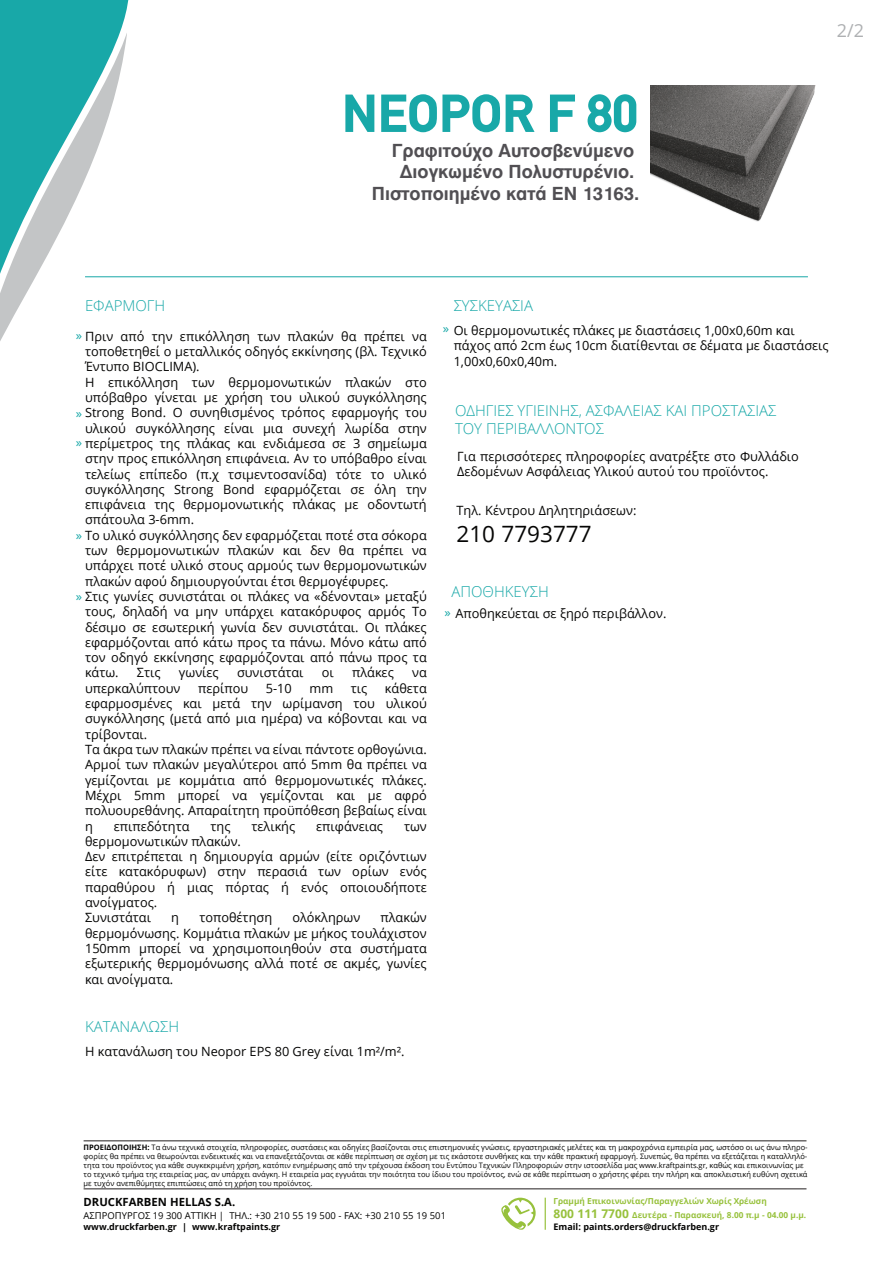
<style>
.page{position:relative;width:893px;height:1263px;background:#fff}
.page>*{position:absolute;margin:0;border:0;box-sizing:border-box;transform-origin:0 0}
.t1{font:700 52.5px "CF Din";color:#18a8a8}
.t2{font:22.5px "Open Sans";color:#050504}
.t3{font:18px/21.6px "UB Helvetica Bold";color:#514f53;text-align:right}
.t4{font:18px "Open Sans";color:#aeb0b2}
.t5{font:300 15px/18px "Open Sans";color:#18a8a8}
.t6{font:12.75px/15.3px "Open Sans";color:#050504}
.t7{font:12.75px "Open Sans";color:#18a8a8}
.t8{font:700 11.25px "Open Sans";color:#050504}
.t9{font:9.45px "Open Sans";color:#050504}
.t10{font:700 9px "Open Sans";color:#050504}
.t11{font:700 8.25px/14.2px "Open Sans";color:#97c13c}
.t12{font:7.5px/9px "Open Sans";color:#050504}
.s1{color:#18a8a8}
.s2{font-weight:700}
.s3{font-size:12px}
</style>
<div class="page">
<div style="left:0;top:0;width:129px;height:33px;background:#18a8a8"></div>
<svg style="left:0;top:33px;width:144px;height:308px"></svg>
<hr style="left:85px;top:276px;width:723px;height:1px;background:#18a8a8">
<hr style="left:84px;top:1140px;width:722px;height:1px;background:#231f20">
<hr style="left:84px;top:1188px;width:722px;height:1px;background:#231f20">
<svg style="left:501px;top:1198px;width:35px;height:32px"></svg>
<hr style="left:545px;top:1198px;width:1px;height:32px;background:#97c13c">
<img style="left:651px;top:85px;width:165px;height:137px">
<h1 class="t1" style="left:342px;top:85px;width:297px">NEOPOR F 80</h1>
<h3 class="t3" style="left:372px;top:139px;width:269px">Γραφιτούχο Αυτοσβενύµενο ∆ιογκωµένο Πολυστυρένιο.<br>Πιστοποιηµένο κατά ΕΝ 13163.</h3>
<h3 class="t4" style="left:837px;top:18px;width:29px">2/2</h3>
<p class="t5" style="left:85px;top:296px;width:82px">ΕΦΑΡΜΟΓΗ</p>
<p class="t6" style="left:76px;top:328px;width:352px"><span class="s1">»</span> Πριν από την επικόλληση των πλακών θα πρέπει να</p>
<p class="t6" style="left:85px;top:344px;width:343px">τοποθετηθεί ο μεταλλικός οδηγός εκκίνησης (βλ. Τεχνικό</p>
<p class="t6" style="left:85px;top:359px;width:116px">Έντυπο BIOCLIMA).</p>
<p class="t6" style="left:85px;top:374px;width:343px">Η επικόλληση των θερμομονωτικών πλακών στο</p>
<p class="t6" style="left:85px;top:389px;width:343px">υπόβαθρο γίνεται με χρήση του υλικού συγκόλλησης</p>
<p class="t6" style="left:76px;top:405px;width:352px"><span class="s1">»</span> Strong Bond. Ο συνηθισμένος τρόπος εφαρμογής του</p>
<p class="t6" style="left:85px;top:420px;width:343px">υλικού συγκόλλησης είναι μια συνεχή λωρίδα στην</p>
<p class="t6" style="left:76px;top:435px;width:352px"><span class="s1">»</span> περίμετρος της πλάκας και ενδιάμεσα σε 3 σημείωμα</p>
<p class="t6" style="left:85px;top:451px;width:343px">στην προς επικόλληση επιφάνεια. Αν το υπόβαθρο είναι</p>
<p class="t6" style="left:85px;top:466px;width:343px">τελείως επίπεδο (π.χ τσιμεντοσανίδα) τότε το υλικό</p>
<p class="t6" style="left:85px;top:481px;width:343px">συγκόλλησης Strong Bond εφαρμόζεται σε όλη την</p>
<p class="t6" style="left:85px;top:497px;width:343px">επιφάνεια της θερμομονωτικής πλάκας με οδοντωτή</p>
<p class="t6" style="left:85px;top:512px;width:111px">σπάτουλα 3-6mm.</p>
<p class="t6" style="left:76px;top:527px;width:352px"><span class="s1">»</span> Το υλικό συγκόλλησης δεν εφαρμόζεται ποτέ στα σόκορα</p>
<p class="t6" style="left:85px;top:542px;width:343px">των θερμομονωτικών πλακών και δεν θα πρέπει να</p>
<p class="t6" style="left:85px;top:558px;width:343px">υπάρχει ποτέ υλικό στους αρμούς των θερμομονωτικών</p>
<p class="t6" style="left:85px;top:573px;width:305px">πλακών αφού δημιουργούνται έτσι θερμογέφυρες.</p>
<p class="t6" style="left:76px;top:588px;width:352px"><span class="s1">»</span> Στις γωνίες συνιστάται οι πλάκες να «δένονται» μεταξύ</p>
<p class="t6" style="left:85px;top:604px;width:343px">τους, δηλαδή να μην υπάρχει κατακόρυφος αρμός Το</p>
<p class="t6" style="left:85px;top:619px;width:343px">δέσιμο σε εσωτερική γωνία δεν συνιστάται. Οι πλάκες</p>
<p class="t6" style="left:85px;top:634px;width:343px">εφαρμόζονται από κάτω προς τα πάνω. Μόνο κάτω από</p>
<p class="t6" style="left:85px;top:650px;width:343px">τον οδηγό εκκίνησης εφαρμόζονται από πάνω προς τα</p>
<p class="t6" style="left:85px;top:665px;width:35px">κάτω.</p>
<p class="t6" style="left:137px;top:665px;width:25px">Στις</p>
<p class="t6" style="left:179px;top:665px;width:41px">γωνίες</p>
<p class="t6" style="left:237px;top:665px;width:68px">συνιστάται</p>
<p class="t6" style="left:322px;top:665px;width:14px">οι</p>
<p class="t6" style="left:352px;top:665px;width:43px">πλάκες</p>
<p class="t6" style="left:412px;top:665px;width:16px">να</p>
<p class="t6" style="left:85px;top:680px;width:97px">υπερκαλύπτουν</p>
<p class="t6" style="left:198px;top:680px;width:52px">περίπου</p>
<p class="t6" style="left:266px;top:680px;width:27px">5-10</p>
<p class="t6" style="left:309px;top:680px;width:25px">mm</p>
<p class="t6" style="left:351px;top:680px;width:18px">τις</p>
<p class="t6" style="left:85px;top:680px;width:343px;text-indent:300px">κάθετα εφαρμοσμένες και μετά την ωρίμανση του υλικού συγκόλλησης (μετά από μια ημέρα) να κόβονται και να τρίβονται.<br>Τα άκρα των πλακών πρέπει να είναι πάντοτε ορθογώνια.<br>Αρμοί των πλακών μεγαλύτεροι από 5mm θα πρέπει να γεμίζονται με κομμάτια από θερμομονωτικές πλάκες.<br>Μέχρι 5mm μπορεί να γεμίζονται και με αφρό πολυουρεθάνης. Απαραίτητη προϋπόθεση βεβαίως είναι η</p>
<p class="t6" style="left:114px;top:818px;width:77px">επιπεδότητα</p>
<p class="t6" style="left:211px;top:818px;width:22px">της</p>
<p class="t6" style="left:251px;top:818px;width:45px">τελικής</p>
<p class="t6" style="left:316px;top:818px;width:68px">επιφάνειας</p>
<p class="t6" style="left:404px;top:818px;width:24px">των</p>
<p class="t6" style="left:85px;top:833px;width:343px">θερμομονωτικών πλακών.<br>Δεν επιτρέπεται η δημιουργία αρμών (είτε οριζόντιων είτε κατακόρυφων) στην περασιά των ορίων ενός παραθύρου ή μιας πόρτας ή ενός οποιουδήποτε ανοίγματος.<br>Συνιστάται</p>
<p class="t6" style="left:85px;top:910px;width:343px;text-align:justify;text-indent:295px">πλακών θερμομόνωσης. Κομμάτια πλακών με μήκος τουλάχιστον 150mm μπορεί να χρησιμοποιηθούν στα συστήματα εξωτερικής θερμομόνωσης αλλά ποτέ σε ακμές, γωνίες και ανοίγματα.</p>
<p class="t5" style="left:85px;top:1017px;width:96px">ΚΑΤΑΝΑΛΩΣΗ</p>
<p class="t6" style="left:85px;top:1044px;width:321px">Η κατανάλωση του Neopor EPS 80 Grey είναι 1m²/m².</p>
<p class="t6" style="left:171px;top:910px;width:9px">η</p>
<p class="t6" style="left:199px;top:910px;width:74px">τοποθέτηση</p>
<p class="t6" style="left:292px;top:910px;width:69px">ολόκληρων</p>
<p class="t5" style="left:454px;top:296px;width:81px">ΣΥΣΚΕΥΑΣΙΑ</p>
<p class="t6" style="left:454px;top:322px;width:377px">Οι θερμομονωτικές πλάκες με διαστάσεις 1,00x0,60m και πάχος από 2cm έως 10cm διατίθενται σε δέματα με διαστάσεις<br>1,00x0,60x0,40m.</p>
<p class="t7" style="left:443px;top:320px;width:8px">»</p>
<p class="t5" style="left:455px;top:401px;width:323px">ΟΔΗΓΙΕΣ ΥΓΙΕΙΝΗΣ, ΑΣΦΑΛΕΙΑΣ ΚΑΙ ΠΡΟΣΤΑΣΙΑΣ<br>ΤΟΥ ΠΕΡΙΒΑΛΛΟΝΤΟΣ</p>
<p class="t6" style="left:457px;top:448px;width:343px">Για περισσότερες πληροφορίες ανατρέξτε στο Φυλλάδιο<br>Δεδομένων Ασφάλειας Υλικού αυτού του προϊόντος.</p>
<p class="t6" style="left:457px;top:502px;width:181px">Τηλ. Κέντρου Δηλητηριάσεων:</p>
<h2 class="t2" style="left:457px;top:518px;width:137px">210 7793777</h2>
<p class="t5" style="left:451px;top:582px;width:99px">ΑΠΟΘΗΚΕΥΣΗ</p>
<p class="t6" style="left:444px;top:605px;width:223px"><span class="s1">»</span> Αποθηκεύεται σε ξηρό περιβάλλον.</p>
<p class="t12" style="left:84px;top:1142px;width:726px"><span class="s2">ΠΡΟΕΙΔΟΠΟIΗΣΗ:</span> Τα άνω τεχνικά στοιχεία, πληροφορίες, συστάσεις και οδηγίες βασίζονται στις επιστημονικές γνώσεις, εργαστηριακές μελέτες και τη μακροχρόνια εμπειρία μας, ωστόσο οι ως άνω πληρο&shy;φορίες θα πρέπει να θεωρούνται ενδεικτικές και να επανεξετάζονται σε κάθε περίπτωση σε σχέση με τις εκάστοτε συνθήκες και την κάθε πρακτική εφαρμογή. Συνεπώς, θα πρέπει να εξετάζεται η καταλληλό&shy;τητα του προϊόντος για κάθε συγκεκριμένη χρήση, κατόπιν ενημέρωσης από την τρέχουσα έκδοση του Εντύπου Τεχνικών Πληροφοριών στην ιστοσελίδα μας www.kraftpaints.gr, καθώς και επικοινωνίας με το τεχνικό τμήμα της εταιρείας μας, αν υπάρχει ανάγκη. Η εταιρεία μας εγγυάται την ποιότητα του ίδιου του προϊόντος, ενώ σε κάθε περίπτωση ο χρήστης φέρει την πλήρη και αποκλειστική ευθύνη σχετικά με τυχόν ανεπιθύμητες επιπτώσεις από τη χρήση του προϊόντος.</p>
<p class="t8" style="left:84px;top:1194px;width:153px">DRUCKFARBEN HELLAS S.A.</p>
<p class="t9" style="left:84px;top:1209px;width:364px">ΑΣΠΡΟΠΥΡΓΟΣ 19 300 ΑΤΤΙΚΗ | TΗΛ.: +30 210 55 19 500 - FAX: +30 210 55 19 501</p>
<p class="t10" style="left:84px;top:1220px;width:198px">www.druckfarben.gr | www.kraftpaints.gr</p>
<p class="t11" style="left:553px;top:1194px;width:254px">Γραμμή Επικοινωνίας/Παραγγελιών Χωρίς Χρέωση<br><span class="s3">800 111 7700</span> Δευτέρα - Παρασκευή, 8.00 π.μ - 04.00 μ.μ.</p>
<p class="t10" style="left:553px;top:1220px;width:167px">Email: paints.orders@druckfarben.gr</p>
</div>
